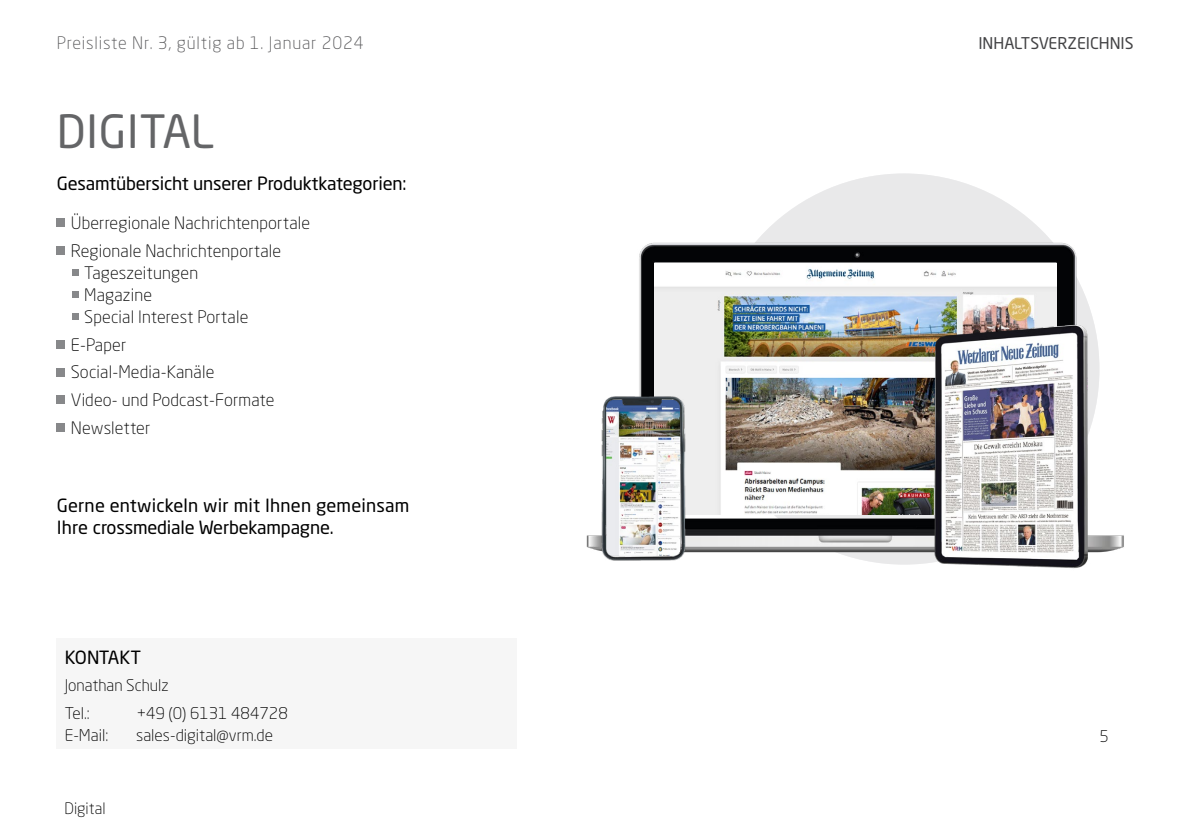
<style>
.page{position:relative;width:1191px;height:840px;background:#fff}
.page>*{position:absolute;margin:0;border:0;box-sizing:border-box;transform-origin:0 0}
.t1{font:45.2px "Neo Sans Std";letter-spacing:.01em;color:#646567}
.t2{font:18px/22px "Neo Sans Std";letter-spacing:.01em;color:#000}
.t3{font:18px "Neo Sans Std";letter-spacing:-.01em;color:#000}
.t4{font:300 17px/27.6px "Neo Sans Std";letter-spacing:.01em;color:#000}
.t5{font:300 17px "Neo Sans Std";letter-spacing:.05em;color:#58585a}
.t6{font:300 16px/27.6px "Neo Sans Std";color:#000}
.t7{font:16px "Neo Sans Std";color:#434345}
.t8{font:300 15.6px "Neo Sans Std";color:#000}
</style>
<div class="page">
<div style="left:708px;top:173px;width:391px;height:391px;background:#e9e9ea;border-radius:50%"></div>
<img style="left:586px;top:212px;width:538px;height:353px">
<img style="left:654px;top:264px;width:402px;height:249px">
<img style="left:926px;top:313px;width:174px;height:256px">
<img style="left:596px;top:391px;width:95px;height:173px">
<div style="left:57px;top:638px;width:460px;height:110px;background:#f6f6f6"></div>
<div style="left:57px;top:246px;width:8px;height:9px;background:#87888a"></div>
<div style="left:72px;top:269px;width:7px;height:7px;background:#87888a"></div>
<div style="left:72px;top:291px;width:7px;height:7px;background:#87888a"></div>
<div style="left:72px;top:313px;width:7px;height:7px;background:#87888a"></div>
<div style="left:57px;top:218px;width:8px;height:9px;background:#87888a"></div>
<div style="left:57px;top:340px;width:8px;height:8px;background:#87888a"></div>
<div style="left:57px;top:368px;width:8px;height:8px;background:#87888a"></div>
<div style="left:57px;top:395px;width:8px;height:9px;background:#87888a"></div>
<div style="left:57px;top:423px;width:8px;height:8px;background:#87888a"></div>
<p class="t5" style="left:57px;top:33px;width:309px">Preisliste Nr. 3, gültig ab 1. Januar 2024</p>
<p class="t7" style="left:978px;top:33px;width:157px">INHALTSVERZEICHNIS</p>
<h1 class="t1" style="left:57px;top:104px;width:159px">DIGITAL</h1>
<p class="t3" style="left:57px;top:172px;width:351px">Gesamtübersicht unserer Produktkategorien:</p>
<p class="t4" style="left:71px;top:209px;width:241px">Überregionale Nachrichtenportale<br>Regionale Nachrichtenportale</p>
<p class="t4" style="left:84px;top:261px;width:166px;line-height:22px">Tageszeitungen<br>Magazine<br>Special Interest Portale</p>
<p class="t4" style="left:71px;top:330px;width:205px">E-Paper<br>Social-Media-Kanäle<br>Video- und Podcast-Formate<br>Newsletter</p>
<p class="t2" style="left:57px;top:494px;width:354px">Gerne entwickeln wir mit Ihnen gemeinsam<br>Ihre crossmediale Werbekampagne.</p>
<p class="t3" style="left:65px;top:645px;width:78px">KONTAKT</p>
<p class="t6" style="left:65px;top:671px;width:105px">Jonathan Schulz<br>Tel.:</p>
<p class="t6" style="left:137px;top:699px;width:152px">+49 (0) 6131 484728</p>
<p class="t6" style="left:65px;top:721px;width:45px">E-Mail:</p>
<p class="t6" style="left:136px;top:721px;width:138px">sales-digital@vrm.de</p>
<p class="t8" style="left:65px;top:798px;width:42px">Digital</p>
<p class="t6" style="left:1099px;top:721px;width:11px">5</p>
</div>
